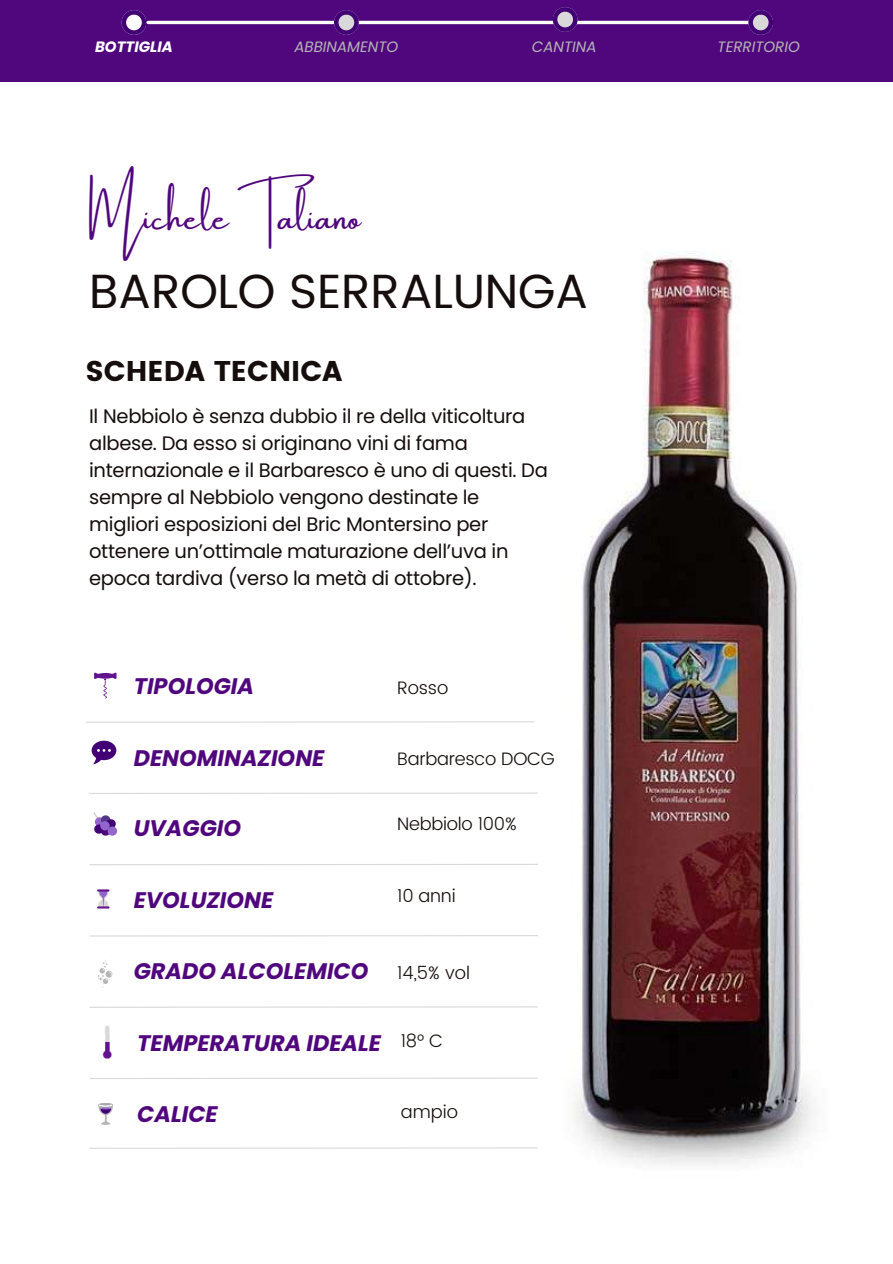
<style>
.page{position:relative;width:893px;height:1264px;background:#fff}
.page>*{position:absolute;margin:0;border:0;box-sizing:border-box;transform-origin:0 0}
.t1{font:48px "Poppins";letter-spacing:-.005em;color:#150e0d}
.t2{font:34.35px "Amsterdam One";color:#50077d}
.t3{font:28.5px "Poppins";color:#150e0d}
.t4{font:italic 700 22.5px "Poppins";color:#50077d}
.t5{font:19.5px/27px "Poppins";letter-spacing:-.015em;color:#150e0d}
.t6{font:300 18px "Poppins";letter-spacing:-.015em;color:#150e0d}
.t7{font:italic 15px "Poppins";color:#b5b5b5}
.t8{font:italic 700 15px "Poppins";color:#fff}
</style>
<div class="page">
<div style="left:0;top:0;width:892px;height:82px;background:#50077d"></div>
<svg style="left:122px;top:10px;width:24px;height:25px"></svg>
<hr style="left:148px;top:21px;width:610px;height:3px;background:#fff">
<svg style="left:334px;top:10px;width:25px;height:25px"></svg>
<svg style="left:748px;top:10px;width:25px;height:25px"></svg>
<svg style="left:552px;top:7px;width:25px;height:25px"></svg>
<svg style="left:97px;top:889px;width:12px;height:19px"></svg>
<svg style="left:93px;top:812px;width:24px;height:23px"></svg>
<svg style="left:92px;top:740px;width:24px;height:24px"></svg>
<svg style="left:98px;top:1103px;width:15px;height:21px"></svg>
<svg style="left:98px;top:960px;width:14px;height:25px"></svg>
<img style="left:393px;top:251px;width:419px;height:914px">
<hr style="left:90px;top:792px;width:447px;height:2px;background:#d9d9d9">
<hr style="left:86px;top:721px;width:447px;height:1px;background:#d9d9d9">
<hr style="left:90px;top:863px;width:447px;height:2px;background:#d9d9d9">
<hr style="left:90px;top:935px;width:447px;height:1px;background:#d9d9d9">
<hr style="left:90px;top:1077px;width:447px;height:2px;background:#d9d9d9">
<hr style="left:90px;top:1147px;width:447px;height:1px;background:#d9d9d9">
<hr style="left:90px;top:1006px;width:447px;height:1px;background:#d9d9d9">
<svg style="left:94px;top:672px;width:22px;height:26px"></svg>
<svg style="left:103px;top:1025px;width:9px;height:33px"></svg>
<p class="t8" style="left:95px;top:37px;width:79px">BOTTIGLIA</p>
<p class="t7" style="left:294px;top:37px;width:105px">ABBINAMENTO</p>
<p class="t7" style="left:532px;top:37px;width:66px">CANTINA</p>
<p class="t7" style="left:717px;top:37px;width:84px">TERRITORIO</p>
<h2 class="t2" style="left:89px;top:199px;width:274px">Michele Taliano</h2>
<h1 class="t1" style="left:89px;top:263px;width:500px">BAROLO SERRALUNGA</h1>
<h3 class="t3" style="left:85px;top:355px;width:258px">SCHEDA TECNICA</h3>
<p class="t5" style="left:89px;top:402px;width:460px">Il Nebbiolo è senza dubbio il re della viticoltura albese. Da esso si originano vini di fama internazionale e il Barbaresco è uno di questi. Da sempre al Nebbiolo vengono destinate le migliori esposizioni del Bric Montersino per ottenere un’ottimale maturazione dell’uva in epoca tardiva (verso la metà di ottobre).</p>
<p class="t4" style="left:134px;top:670px;width:122px">TIPOLOGIA</p>
<p class="t6" style="left:397px;top:677px;width:52px">Rosso</p>
<p class="t4" style="left:134px;top:742px;width:192px">DENOMINAZIONE</p>
<p class="t6" style="left:397px;top:748px;width:159px">Barbaresco DOCG</p>
<p class="t4" style="left:134px;top:812px;width:109px">UVAGGIO</p>
<p class="t6" style="left:397px;top:813px;width:121px">Nebbiolo 100%</p>
<p class="t4" style="left:134px;top:884px;width:141px">EVOLUZIONE</p>
<p class="t6" style="left:397px;top:885px;width:60px">10 anni</p>
<p class="t4" style="left:134px;top:955px;width:236px">GRADO ALCOLEMICO</p>
<p class="t6" style="left:397px;top:961px;width:74px">14,5% vol</p>
<p class="t4" style="left:137px;top:1026px;width:307px">TEMPERATURA IDEALE <sup>18°</sup> <sup>C</sup></p>
<p class="t4" style="left:137px;top:1098px;width:82px">CALICE</p>
<p class="t6" style="left:401px;top:1100px;width:59px">ampio</p>
</div>
